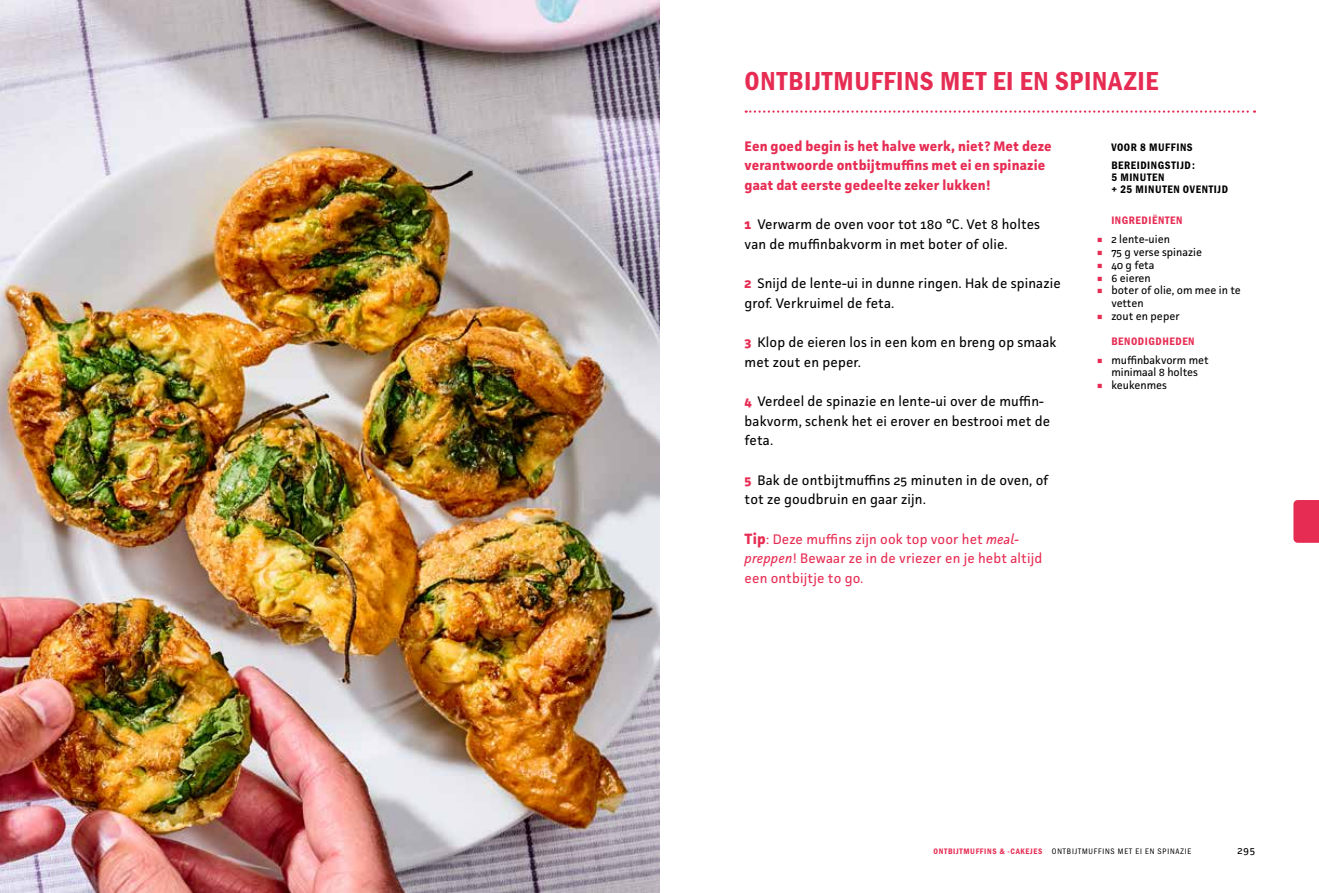
<style>
.page{position:relative;width:1319px;height:893px;background:#fff}
.page>*{position:absolute;margin:0;border:0;box-sizing:border-box;transform-origin:0 0}
.t1{font:39.15px "Franklin Gothic URW Con Boo";color:#e72c53;scale:1.15 1}
.t2{font:27px "Franklin Gothic URW Con Dem";letter-spacing:.025em;color:#e72c53}
.t3{font:13.8px/19.6px "Facit";letter-spacing:.01em;color:#000}
.t4{font:700 13.8px/19.6px "Facit";letter-spacing:.01em;color:#e72c53}
.t5{font:13.8px/19.6px "Facit";letter-spacing:.01em;color:#e72c53}
.t6{font:11.25px/12.8px "Facit";color:#000}
.t7{font:11.25px/18.3px "Franklin Gothic URW Con Dem";letter-spacing:.05em;color:#000}
.t8{font:11.25px "Franklin Gothic URW Con Dem";letter-spacing:.05em;color:#e72c53}
.t9{font:10.95px "Facit";color:#000}
.t10{font:8.25px "Franklin Gothic URW Con Dem";letter-spacing:.075em;color:#e72c53}
.t11{font:8.25px "Franklin Gothic URW Con Boo";letter-spacing:.1em;color:#000}
.s1{font-weight:700;font-size:14.1px;color:#e72c53}
.s2{font-weight:700;font-size:15px}
.s3{font-style:italic}
.s4{font-family:"Franklin Gothic URW Con Boo";color:#000}
</style>
<div class="page">
<svg style="left:1293px;top:500px;width:25px;height:43px"></svg>
<svg style="left:745px;top:110px;width:509px;height:3px"></svg>
<img style="left:0;top:0;width:659px;height:893px">
<h2 class="t2" style="left:744px;top:63px;width:415px">ONTBIJTMUFFINS MET EI EN SPINAZIE</h2>
<p class="t4" style="left:744px;top:136px;width:308px">Een goed begin is het halve werk, niet? Met deze verantwoorde ontbijtmuffins met ei en spinazie gaat dat eerste gedeelte zeker lukken!</p>
<p class="t3" style="left:744px;top:215px;width:297px"><span class="s1">1</span> Verwarm de oven voor tot 180 °C. Vet 8 holtes van de muffinbakvorm in met boter of olie.</p>
<p class="t3" style="left:744px;top:273px;width:318px"><span class="s1">2</span> Snijd de lente-ui in dunne ringen. Hak de spinazie grof. Verkruimel de feta.</p>
<p class="t3" style="left:744px;top:332px;width:313px"><span class="s1">3</span> Klop de eieren los in een kom en breng op smaak met zout en peper.</p>
<p class="t3" style="left:744px;top:391px;width:307px"><span class="s1">4</span> Verdeel de spinazie en lente-ui over de muffin&shy;bakvorm, schenk het ei erover en bestrooi met de feta.</p>
<p class="t3" style="left:744px;top:470px;width:305px"><span class="s1">5</span> Bak de ontbijtmuffins 25 minuten in de oven, of tot ze goudbruin en gaar zijn.</p>
<p class="t5" style="left:744px;top:529px;width:299px"><span class="s2">Tip</span>: Deze muffins zijn ook top voor het <span class="s3">meal&shy;preppen</span>! Bewaar ze in de vriezer en je hebt altijd een ontbijtje to go.</p>
<p class="t7" style="left:1111px;top:137px;width:85px">VOOR 8 MUFFINS<br>BEREIDINGSTIJD:</p>
<p class="t7" style="left:1111px;top:171px;width:118px;line-height:12.1px">5 MINUTEN<br>+ 25 MINUTEN OVENTIJD</p>
<p class="t8" style="left:1111px;top:213px;width:73px">INGREDIËNTEN</p>
<h1 class="t1" style="left:1094px;top:213px;width:11px">·</h1>
<p class="t6" style="left:1111px;top:233px;width:60px">2 lente-uien</p>
<h1 class="t1" style="left:1094px;top:226px;width:11px">·</h1>
<p class="t6" style="left:1111px;top:246px;width:92px">75 g verse spinazie</p>
<h1 class="t1" style="left:1094px;top:239px;width:11px">·</h1>
<p class="t6" style="left:1111px;top:258px;width:45px">40 g feta</p>
<h1 class="t1" style="left:1094px;top:252px;width:11px">·</h1>
<p class="t6" style="left:1111px;top:271px;width:41px">6 eieren</p>
<h1 class="t1" style="left:1094px;top:264px;width:11px">·</h1>
<p class="t6" style="left:1111px;top:284px;width:131px">boter of olie, om mee in te vetten</p>
<h1 class="t1" style="left:1094px;top:290px;width:11px">·</h1>
<p class="t6" style="left:1111px;top:309px;width:70px">zout en peper</p>
<p class="t8" style="left:1111px;top:333px;width:85px">BENODIGDHEDEN</p>
<h1 class="t1" style="left:1094px;top:334px;width:11px">·</h1>
<p class="t6" style="left:1111px;top:353px;width:99px">muffinbakvorm met minimaal 8 holtes</p>
<h1 class="t1" style="left:1094px;top:359px;width:11px">·</h1>
<p class="t6" style="left:1111px;top:379px;width:57px">keukenmes</p>
<p class="t10" style="left:933px;top:846px;width:129px">ONTBIJTMUFFINS &amp; -CAKEJES <span class="s4">ONTBIJT</span></p>
<p class="t11" style="left:1081px;top:846px;width:17px">MUFFINS</p>
<p class="t11" style="left:1117px;top:846px;width:71px">MET EI EN SPINAZIE</p>
<p class="t9" style="left:1237px;top:843px;width:19px">295</p>
</div>
